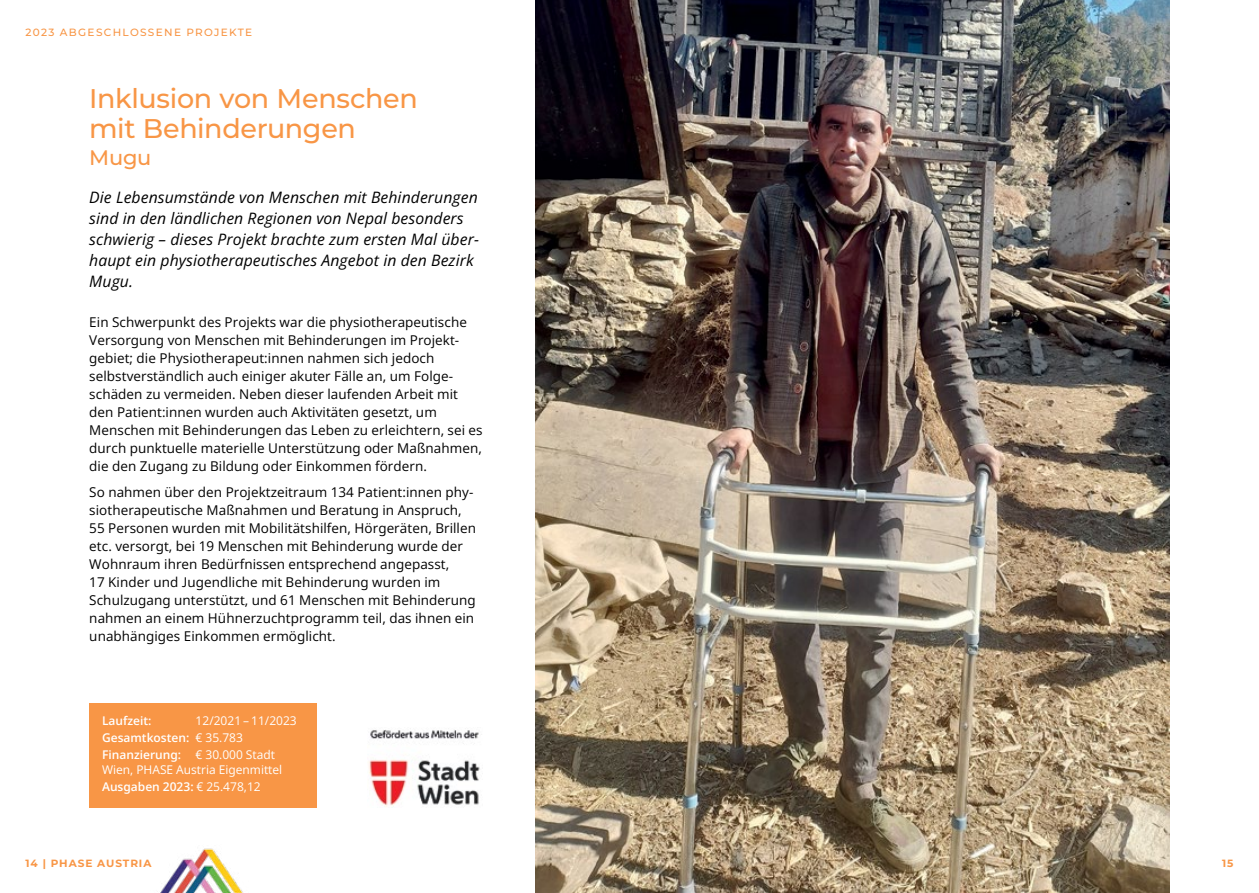
<style>
.page{position:relative;width:1259px;height:893px;background:#fff}
.page>*{position:absolute;margin:0;border:0;box-sizing:border-box;transform-origin:0 0}
.t1{font:500 27px/30px "Montserrat";letter-spacing:-.015em;color:#f89646}
.t2{font:500 21px "Montserrat";color:#f89646}
.t3{font:italic 15.75px/21px "Open Sans";letter-spacing:.005em;color:#000}
.t4{font:13.5px/18px "Open Sans";letter-spacing:.005em;color:#000}
.t5{font:12px/17.1px "Open Sans";color:#fff}
.t6{font:600 12px "Open Sans";color:#fff}
.t7{font:500 10.5px "Montserrat";letter-spacing:.125em;color:#f89646}
.t8{font:700 10.5px "Montserrat";letter-spacing:.09em;color:#f89646}
.s1{font-weight:600}
</style>
<div class="page">
<img style="left:160px;top:848px;width:83px;height:45px">
<img style="left:368px;top:730px;width:112px;height:78px">
<img style="left:536px;top:0;width:633px;height:893px">
<div style="left:89px;top:703px;width:228px;height:105px;background:#f89646"></div>
<p class="t7" style="left:26px;top:25px;width:228px">2023 ABGESCHLOSSENE PROJEKTE</p>
<h1 class="t1" style="left:89px;top:83px;width:330px">Inklusion von Menschen mit Behinderungen</h1>
<h2 class="t2" style="left:89px;top:143px;width:64px">Mugu</h2>
<p class="t3" style="left:89px;top:187px;width:391px">Die Lebensumstände von Menschen mit Behinderungen sind in den ländlichen Regionen von Nepal besonders schwierig – dieses Projekt brachte zum ersten Mal über&shy;haupt ein physiotherapeutisches Angebot in den Bezirk Mugu.</p>
<p class="t4" style="left:89px;top:313px;width:395px">Ein Schwerpunkt des Projekts war die physiotherapeutische Versorgung von Menschen mit Behinderungen im Projekt&shy;gebiet; die Physiotherapeut:innen nahmen sich jedoch selbstverständlich auch einiger akuter Fälle an, um Folge&shy;schäden zu vermeiden. Neben dieser laufenden Arbeit mit den Patient:innen wurden auch Aktivitäten gesetzt, um Menschen mit Behinderungen das Leben zu erleichtern, sei es durch punktuelle materielle Unterstützung oder Maßnahmen, die den Zugang zu Bildung oder Einkommen fördern.</p>
<p class="t4" style="left:89px;top:483px;width:388px">So nahmen über den Projektzeitraum 134 Patient:innen phy&shy;siotherapeutische Maßnahmen und Beratung in Anspruch, 55 Personen wurden mit Mobilitätshilfen, Hörgeräten, Brillen etc. versorgt, bei 19 Menschen mit Behinderung wurde der Wohnraum ihren Bedürfnissen entsprechend angepasst,<br>17 Kinder und Jugendliche mit Behinderung wurden im Schulzugang unterstützt, und 61 Menschen mit Behinderung nahmen an einem Hühnerzuchtprogramm teil, das ihnen ein unabhängiges Einkommen ermöglicht.</p>
<p class="t6" style="left:102px;top:712px;width:51px">Laufzeit:</p>
<p class="t5" style="left:102px;top:711px;width:196px;text-indent:94px">12/2021 – 11/2023<br><span class="s1">Gesamtkosten:</span> € 35.783<br><span class="s1">Finanzierung:</span> € 30.000 Stadt</p>
<p class="t5" style="left:102px;top:761px;width:182px">Wien, PHASE Austria Eigenmittel<br><span class="s1">Ausgaben 2023:</span> € 25.478,12</p>
<p class="t8" style="left:26px;top:856px;width:127px">14 | PHASE AUSTRIA</p>
<p class="t8" style="left:1222px;top:856px;width:13px">15</p>
</div>
